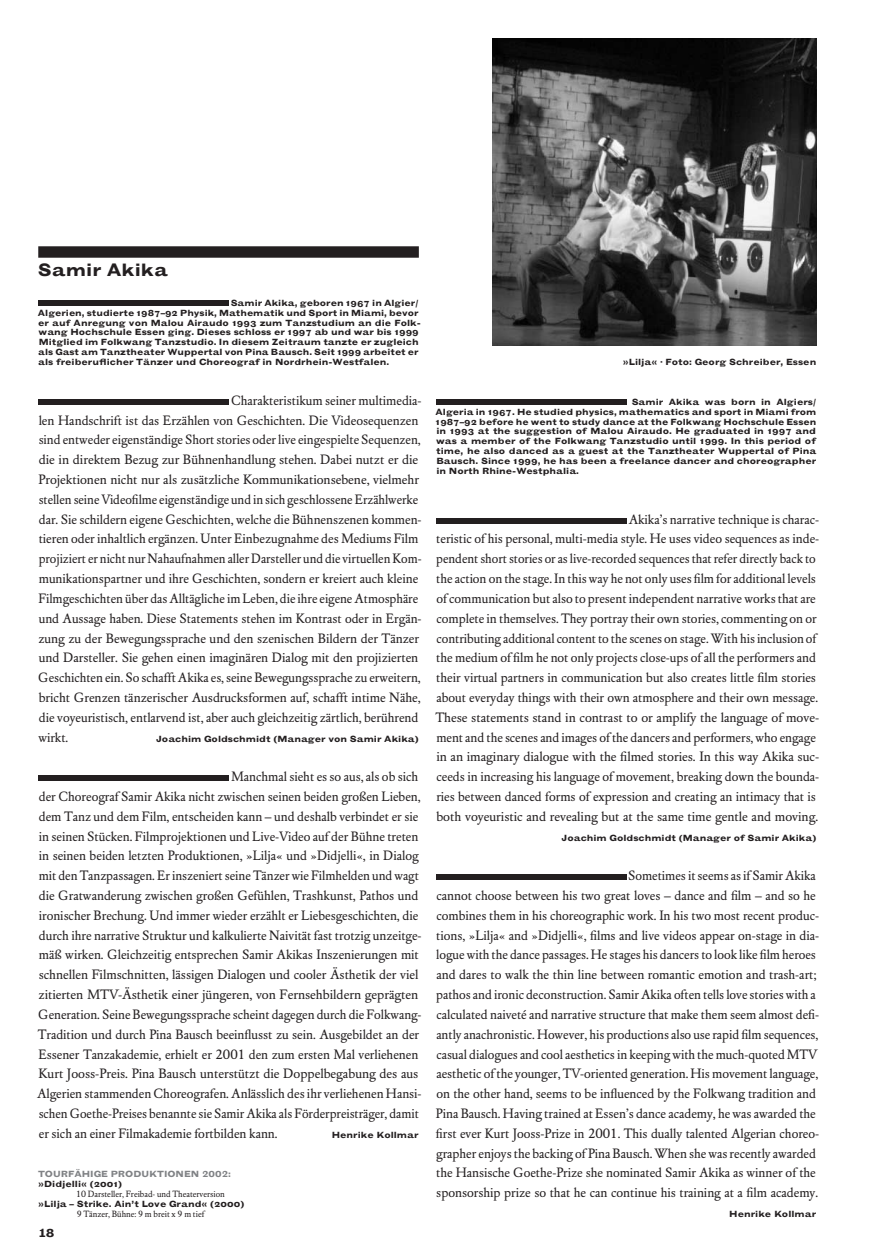
<style>
.page{position:relative;width:893px;height:1255px;background:#fff}
.page>*{position:absolute;margin:0;border:0;box-sizing:border-box;transform-origin:0 0}
.t1{font:18px "Grotesque Hundling Bold Extended BCE";color:#231f20}
.t2{font:13.5px/19.8px "DTL Elzevir T Book CE";color:#231f20}
.t3{font:12px "Grotesque Hundling Bold Extended B Mono";color:#231f20}
.t4{font:9px/9.9px "Grotesque Hundling Bold Extended DCE";color:#231f20}
.t5{font:9px "DTL Elzevir T Book";color:#231f20}
.t6{font:9px "Grotesque Hundling Bold Extended D";color:#231f20}
.t7{font:9px "Grotesque Hundling Bold Extended B";color:#808285}
</style>
<div class="page">
<img style="left:493px;top:38px;width:323px;height:307px">
<div style="left:38px;top:246px;width:381px;height:12px;background:#231f20"></div>
<div style="left:38px;top:300px;width:191px;height:6px;background:#231f20"></div>
<div style="left:38px;top:399px;width:191px;height:6px;background:#231f20"></div>
<div style="left:38px;top:775px;width:191px;height:6px;background:#231f20"></div>
<div style="left:436px;top:399px;width:190px;height:6px;background:#231f20"></div>
<div style="left:436px;top:518px;width:190px;height:5px;background:#231f20"></div>
<div style="left:436px;top:874px;width:190px;height:6px;background:#231f20"></div>
<p class="t1" style="left:38px;top:259px;width:131px">Samir Akika</p>
<p class="t4" style="left:38px;top:298px;width:384px;text-indent:193px">Samir Akika, geboren 1967 in Algier/ Algerien, studierte 1987–92 Physik, Mathematik und Sport in Miami, bevor er auf Anregung von Malou Airaudo 1993 zum Tanzstudium an die Folk&shy;wang Hochschule Essen ging. Dieses schloss er 1997 ab und war bis 1999<br>Mitglied im Folkwang Tanzstudio. In diesem Zeitraum tanzte er zugleich als Gast am Tanztheater Wuppertal von Pina Bausch. Seit 1999 arbeitet er als freiberuflicher Tänzer und Choreograf in Nordrhein-Westfalen.</p>
<p class="t2" style="left:38px;top:390px;width:385px;text-indent:193px">Charakteristikum seiner multimedia&shy;len Handschrift ist das Erzählen von Geschichten. Die Videosequenzen sind entweder eigenständige Short stories oder live eingespielte Sequenzen, die in direktem Bezug zur Bühnenhandlung stehen. Dabei nutzt er die Projektionen nicht nur als zusätzliche Kommunikationsebene, vielmehr stellen seine Videofilme eigenständige und in sich geschlossene Erzählwerke dar. Sie schildern eigene Geschichten, welche die Bühnenszenen kommen&shy;tieren oder inhaltlich ergänzen. Unter Einbezugnahme des Mediums Film projiziert er nicht nur Nahaufnahmen aller Darsteller und die virtuellen Kom&shy;munikationspartner und ihre Geschichten, sondern er kreiert auch kleine Filmgeschichten über das Alltägliche im Leben, die ihre eigene Atmosphäre und Aussage haben. Diese Statements stehen im Kontrast oder in Ergän&shy;zung zu der Bewegungssprache und den szenischen Bildern der Tänzer und Darsteller. Sie gehen einen imaginären Dialog mit den projizierten Geschichten ein. So schafft Akika es, seine Bewegungssprache zu erweitern, bricht Grenzen tänzerischer Ausdrucksformen auf, schafft intime Nähe, die voyeuristisch, entlarvend ist, aber auch gleichzeitig zärtlich, berührend wirkt.</p>
<p class="t4" style="left:156px;top:733px;width:264px">Joachim Goldschmidt (Manager von Samir Akika)</p>
<p class="t2" style="left:37px;top:766px;width:386px;text-indent:194px">Manchmal sieht es so aus, als ob sich der Choreograf Samir Akika nicht zwischen seinen beiden großen Lieben, dem Tanz und dem Film, entscheiden kann – und deshalb verbindet er sie in seinen Stücken. Filmprojektionen und Live-Video auf der Bühne treten in seinen beiden letzten Produktionen, »Lilja« und »Didjelli«, in Dialog mit den Tanzpassagen. Er inszeniert seine Tänzer wie Filmhelden und wagt die Gratwanderung zwischen großen Gefühlen, Trashkunst, Pathos und ironischer Brechung. Und immer wieder erzählt er Liebesgeschichten, die durch ihre narrative Struktur und kalkulierte Naivität fast trotzig unzeitge&shy;mäß wirken. Gleichzeitig entsprechen Samir Akikas Inszenierungen mit schnellen Filmschnitten, lässigen Dialogen und cooler Ästhetik der viel zitierten MTV-Ästhetik einer jüngeren, von Fernsehbildern geprägten Generation. Seine Bewegungssprache scheint dagegen durch die Folkwang-Tradition und durch Pina Bausch beeinflusst zu sein. Ausgebildet an der Essener Tanzakademie, erhielt er 2001 den zum ersten Mal verliehenen Kurt Jooss-Preis. Pina Bausch unterstützt die Doppelbegabung des aus Algerien stammenden Choreografen. Anlässlich des ihr verliehenen Hansi&shy;schen Goethe-Preises benannte sie Samir Akika als Förderpreisträger, damit er sich an einer Filmakademie fortbilden kann.</p>
<p class="t4" style="left:332px;top:1129px;width:88px">Henrike Kollmar</p>
<p class="t7" style="left:38px;top:1168px;width:194px">TOURFÄHIGE PRODUKTIONEN 2002:</p>
<p class="t6" style="left:38px;top:1178px;width:85px">»Didjelli« (2001)</p>
<p class="t5" style="left:76px;top:1188px;width:150px">10 Darsteller, Freibad- und Theaterversion</p>
<p class="t6" style="left:38px;top:1198px;width:207px">»Lilja – Strike. Ain’t Love Grand« (2000)</p>
<p class="t5" style="left:77px;top:1208px;width:129px">9 Tänzer, Bühne: 9 m breit x 9 m tief</p>
<p class="t3" style="left:38px;top:1225px;width:18px">18</p>
<p class="t4" style="left:623px;top:357px;width:195px">»Lilja« · Foto: Georg Schreiber, Essen</p>
<p class="t4" style="left:436px;top:397px;width:382px;text-align:justify;text-indent:196px">Samir Akika was born in Algiers/ Algeria in 1967. He studied physics, mathematics and sport in Miami from 1987–92 before he went to study dance at the Folkwang Hochschule Essen in 1993 at the suggestion of Malou Airaudo. He graduated in 1997 and was a member of the Folkwang Tanzstudio until 1999. In this period of time, he also danced as a guest at the Tanztheater Wuppertal of Pina Bausch. Since 1999, he has been a freelance dancer and choreographer in North Rhine-Westphalia.</p>
<p class="t2" style="left:435px;top:509px;width:385px;text-indent:193px">Akika’s narrative technique is charac&shy;teristic of his personal, multi-media style. He uses video sequences as inde&shy;pendent short stories or as live-recorded sequences that refer directly back to the action on the stage. In this way he not only uses film for additional levels of communication but also to present independent narrative works that are complete in themselves. They portray their own stories, commenting on or contributing additional content to the scenes on stage. With his inclusion of the medium of film he not only projects close-ups of all the performers and their virtual partners in communication but also creates little film stories about everyday things with their own atmosphere and their own message.<br>These statements stand in contrast to or amplify the language of move&shy;ment and the scenes and images of the dancers and performers, who engage in an imaginary dialogue with the filmed stories. In this way Akika suc&shy;ceeds in increasing his language of movement, breaking down the bounda&shy;ries between danced forms of expression and creating an intimacy that is both voyeuristic and revealing but at the same time gentle and moving.</p>
<p class="t4" style="left:562px;top:832px;width:256px">Joachim Goldschmidt (Manager of Samir Akika)</p>
<p class="t2" style="left:436px;top:865px;width:385px;text-indent:192px">Sometimes it seems as if Samir Akika cannot choose between his two great loves – dance and film – and so he combines them in his choreographic work. In his two most recent produc&shy;tions, »Lilja« and »Didjelli«, films and live videos appear on-stage in dia&shy;logue with the dance passages. He stages his dancers to look like film heroes and dares to walk the thin line between romantic emotion and trash-art; pathos and ironic deconstruction. Samir Akika often tells love stories with a calculated naiveté and narrative structure that make them seem almost defi&shy;antly anachronistic. However, his productions also use rapid film sequences, casual dialogues and cool aesthetics in keeping with the much-quoted MTV aesthetic of the younger, TV-oriented generation. His movement language, on the other hand, seems to be influenced by the Folkwang tradition and Pina Bausch. Having trained at Essen’s dance academy, he was awarded the first ever Kurt Jooss-Prize in 2001. This dually talented Algerian choreo&shy;grapher enjoys the backing of Pina Bausch. When she was recently awarded the Hansische Goethe-Prize she nominated Samir Akika as winner of the sponsorship prize so that he can continue his training at a film academy.</p>
<p class="t4" style="left:729px;top:1208px;width:88px">Henrike Kollmar</p>
</div>
